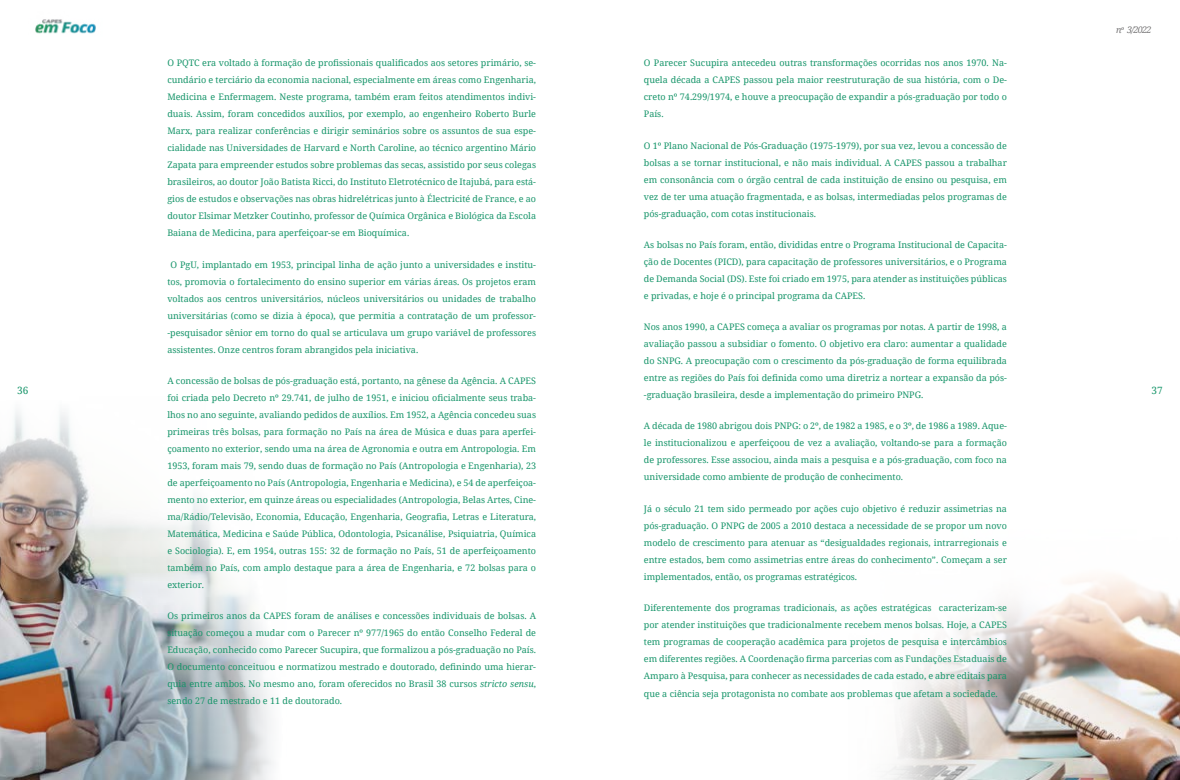
<style>
.page{position:relative;width:1180px;height:780px;background:#fff}
.page>*{position:absolute;margin:0;border:0;box-sizing:border-box;transform-origin:0 0}
.t1{font:10px "Noto Serif";color:#17956a}
.t2{font:9px/17px "Noto Serif";color:#17956a;text-align:justify}
.t3{font:italic 9px "Noto Serif";color:#767576}
.s1{font-size:8px}
.s2{font-style:italic}
</style>
<div class="page">
<img style="left:35px;top:19px;width:61px;height:15px">
<img style="left:0;top:411px;width:273px;height:369px">
<img style="left:887px;top:575px;width:292px;height:205px">
<p class="t3" style="left:1115px;top:23px;width:37px">n<span class="s1">º</span> 3/2022</p>
<p class="t2" style="left:167px;top:54px;width:370px">O PQTC era voltado à formação de profissionais qualificados aos setores primário, se&shy;cundário e terciário da economia nacional, especialmente em áreas como Engenharia, Medicina e Enfermagem. Neste programa, também eram feitos atendimentos indivi&shy;duais. Assim, foram concedidos auxílios, por exemplo, ao engenheiro Roberto Burle Marx, para realizar conferências e dirigir seminários sobre os assuntos de sua espe&shy;cialidade nas Universidades de Harvard e North Caroline, ao técnico argentino Mário Zapata para empreender estudos sobre problemas das secas, assistido por seus colegas brasileiros, ao doutor João Batista Ricci, do Instituto Eletrotécnico de Itajubá, para está&shy;gios de estudos e observações nas obras hidrelétricas junto à Électricité de France, e ao doutor Elsimar Metzker Coutinho, professor de Química Orgânica e Biológica da Escola Baiana de Medicina, para aperfeiçoar-se em Bioquímica.</p>
<p class="t2" style="left:167px;top:255px;width:370px;text-indent:3px">O PgU, implantado em 1953, principal linha de ação junto a universidades e institu&shy;tos, promovia o fortalecimento do ensino superior em várias áreas. Os projetos eram voltados aos centros universitários, núcleos universitários ou unidades de trabalho universitárias (como se dizia à época), que permitia a contratação de um professor--pesquisador sênior em torno do qual se articulava um grupo variável de professores assistentes. Onze centros foram abrangidos pela iniciativa.</p>
<p class="t2" style="left:167px;top:372px;width:370px">A concessão de bolsas de pós-graduação está, portanto, na gênese da Agência. A CAPES foi criada pelo Decreto nº 29.741, de julho de 1951, e iniciou oficialmente seus traba&shy;lhos no ano seguinte, avaliando pedidos de auxílios. Em 1952, a Agência concedeu suas primeiras três bolsas, para formação no País na área de Música e duas para aperfei&shy;çoamento no exterior, sendo uma na área de Agronomia e outra em Antropologia. Em 1953, foram mais 79, sendo duas de formação no País (Antropologia e Engenharia), 23 de aperfeiçoamento no País (Antropologia, Engenharia e Medicina), e 54 de aperfeiçoa&shy;mento no exterior, em quinze áreas ou especialidades (Antropologia, Belas Artes, Cine&shy;ma/Rádio/Televisão, Economia, Educação, Engenharia, Geografia, Letras e Literatura, Matemática, Medicina e Saúde Pública, Odontologia, Psicanálise, Psiquiatria, Química e Sociologia). E, em 1954, outras 155: 32 de formação no País, 51 de aperfeiçoamento também no País, com amplo destaque para a área de Engenharia, e 72 bolsas para o exterior.</p>
<p class="t2" style="left:167px;top:607px;width:370px">Os primeiros anos da CAPES foram de análises e concessões individuais de bolsas. A situação começou a mudar com o Parecer nº 977/1965 do então Conselho Federal de Educação, conhecido como Parecer Sucupira, que formalizou a pós-graduação no País.<br>O documento conceituou e normatizou mestrado e doutorado, definindo uma hierar&shy;quia entre ambos. No mesmo ano, foram oferecidos no Brasil 38 cursos <span class="s2">stricto sensu</span>, sendo 27 de mestrado e 11 de doutorado.</p>
<p class="t2" style="left:643px;top:54px;width:364px">O Parecer Sucupira antecedeu outras transformações ocorridas nos anos 1970. Na&shy;quela década a CAPES passou pela maior reestruturação de sua história, com o De&shy;creto nº 74.299/1974, e houve a preocupação de expandir a pós-graduação por todo o País.</p>
<p class="t2" style="left:643px;top:136px;width:364px">O 1º Plano Nacional de Pós-Graduação (1975-1979), por sua vez, levou a concessão de bolsas a se tornar institucional, e não mais individual. A CAPES passou a trabalhar em consonância com o órgão central de cada instituição de ensino ou pesquisa, em vez de ter uma atuação fragmentada, e as bolsas, intermediadas pelos programas de pós-graduação, com cotas institucionais.</p>
<p class="t2" style="left:643px;top:236px;width:364px">As bolsas no País foram, então, divididas entre o Programa Institucional de Capacita&shy;ção de Docentes (PICD), para capacitação de professores universitários, e o Programa de Demanda Social (DS). Este foi criado em 1975, para atender as instituições públicas e privadas, e hoje é o principal programa da CAPES.</p>
<p class="t2" style="left:643px;top:318px;width:364px">Nos anos 1990, a CAPES começa a avaliar os programas por notas. A partir de 1998, a avaliação passou a subsidiar o fomento. O objetivo era claro: aumentar a qualidade do SNPG. A preocupação com o crescimento da pós-graduação de forma equilibrada entre as regiões do País foi definida como uma diretriz a nortear a expansão da pós--graduação brasileira, desde a implementação do primeiro PNPG.</p>
<p class="t2" style="left:643px;top:417px;width:364px">A década de 1980 abrigou dois PNPG: o 2º, de 1982 a 1985, e o 3º, de 1986 a 1989. Aque&shy;le institucionalizou e aperfeiçoou de vez a avaliação, voltando-se para a formação de professores. Esse associou, ainda mais a pesquisa e a pós-graduação, com foco na universidade como ambiente de produção de conhecimento.</p>
<p class="t2" style="left:643px;top:499px;width:364px">Já o século 21 tem sido permeado por ações cujo objetivo é reduzir assimetrias na pós-graduação. O PNPG de 2005 a 2010 destaca a necessidade de se propor um novo modelo de crescimento para atenuar as “desigualdades regionais, intrarregionais e entre estados, bem como assimetrias entre áreas do conhecimento”. Começam a ser implementados, então, os programas estratégicos.</p>
<p class="t2" style="left:643px;top:598px;width:364px">Diferentemente dos programas tradicionais, as ações estratégicas caracterizam-se por atender instituições que tradicionalmente recebem menos bolsas. Hoje, a CAPES tem programas de cooperação acadêmica para projetos de pesquisa e intercâmbios em diferentes regiões. A Coordenação firma parcerias com as Fundações Estaduais de Amparo à Pesquisa, para conhecer as necessidades de cada estado, e abre editais para</p>
<p class="t2" style="left:643px;top:684px;width:355px">que a ciência seja protagonista no combate aos problemas que afetam a sociedade.</p>
<p class="t1" style="left:17px;top:383px;width:13px">36</p>
<p class="t1" style="left:1151px;top:383px;width:13px">37</p>
</div>
